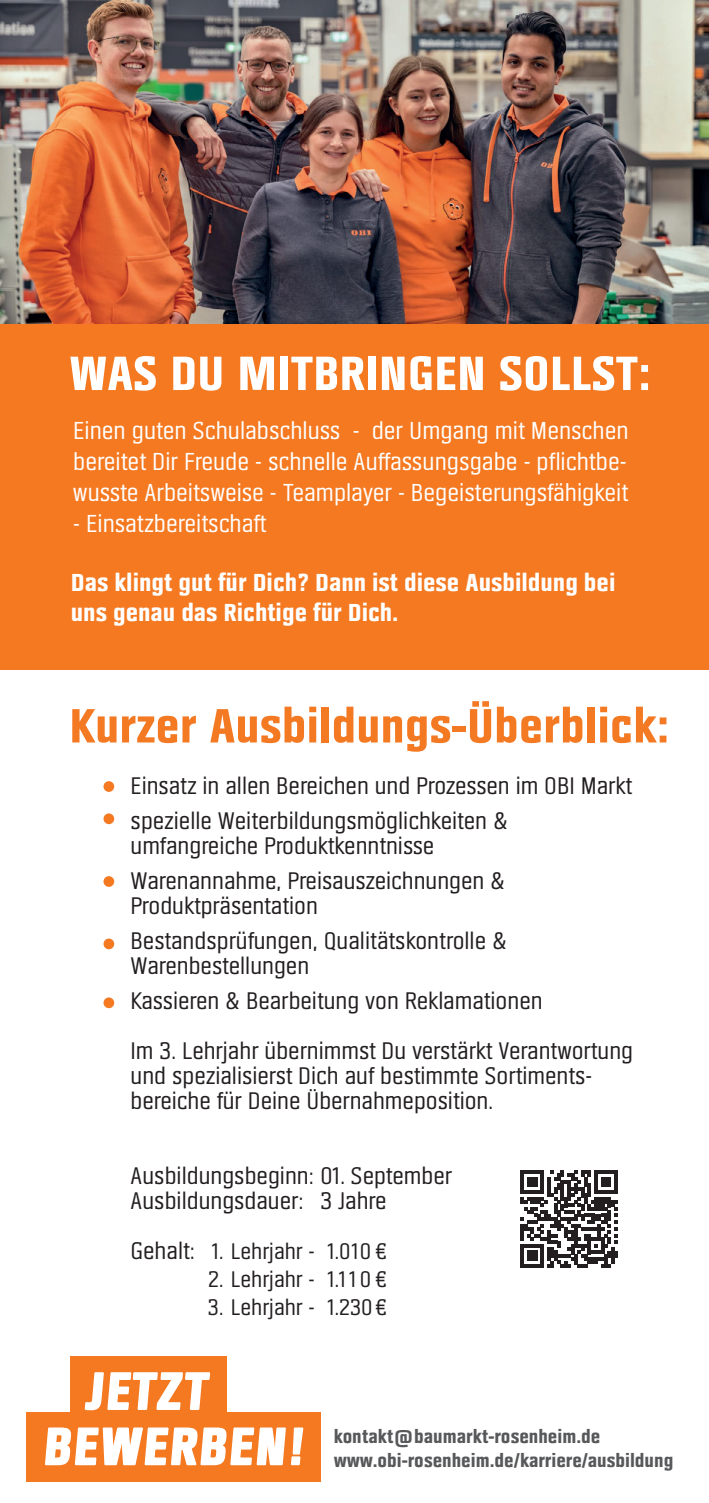
<style>
.page{position:relative;width:709px;height:1503px;background:#fff}
.page>*{position:absolute;margin:0;border:0;box-sizing:border-box;transform-origin:0 0}
.t1{font:700 54.5px/55.2px "Obi Sans ML20";color:#fff}
.t2{font:700 50px "Obi Sans ML20";color:#f47923}
.t3{font:700 50px "Obi Sans ML20";color:#fff}
.t4{font:25.5px/30.8px "Obi Sans ML20";color:#fff;text-align:justify}
.t5{font:700 25.5px/30.8px "Obi Sans ML20";color:#fff}
.t6{font:25px/35px "Obi Sans ML20";color:#231f20}
.t7{font:23.5px "Obi Sans ML20";color:#231f20}
.t8{font:700 19.75px/23.5px "Obi Sans ML20";color:#57585a}
</style>
<div class="page">
<div style="left:0;top:0;width:709px;height:670px;background:#f47921"></div>
<img style="left:0;top:0;width:709px;height:324px">
<div style="left:70px;top:1355px;width:156px;height:65px;background:#f47921"></div>
<div style="left:26px;top:1411px;width:294px;height:70px;background:#f47921"></div>
<svg style="left:520px;top:1170px;width:98px;height:97px"></svg>
<div style="left:103px;top:781px;width:11px;height:11px;background:#f47921;border-radius:50%"></div>
<div style="left:103px;top:813px;width:11px;height:11px;background:#f47921;border-radius:50%"></div>
<div style="left:103px;top:876px;width:11px;height:10px;background:#f47921;border-radius:50%"></div>
<div style="left:103px;top:938px;width:11px;height:11px;background:#f47921;border-radius:50%"></div>
<div style="left:103px;top:997px;width:11px;height:11px;background:#f47921;border-radius:50%"></div>
<h2 class="t3" style="left:69px;top:344px;width:582px">WAS DU MITBRINGEN SOLLST:</h2>
<p class="t4" style="left:73px;top:416px;width:556px">Einen guten Schulabschluss - der Umgang mit Menschen bereitet Dir Freude - schnelle Auffassungsgabe - pflichtbe&shy;wusste Arbeitsweise - Teamplayer - Begeisterungsfähigkeit</p>
<p class="t4" style="left:73px;top:508px;width:195px">- Einsatzbereitschaft</p>
<p class="t5" style="left:71px;top:567px;width:546px">Das klingt gut für Dich? Dann ist diese Ausbildung bei uns genau das Richtige für Dich.</p>
<h2 class="t2" style="left:69px;top:697px;width:601px">Kurzer Ausbildungs-Überblick:</h2>
<p class="t6" style="left:130px;top:768px;width:503px">Einsatz in allen Bereichen und Prozessen im OBI Markt spezielle Weiterbildungsmöglichkeiten &amp;</p>
<p class="t6" style="left:130px;top:828px;width:376px">umfangreiche Produktkenntnisse<br>Warenannahme, Preisauszeichnungen &amp;</p>
<p class="t6" style="left:130px;top:888px;width:378px">Produktpräsentation<br>Bestandsprüfungen, Qualitätskontrolle &amp;</p>
<p class="t6" style="left:130px;top:948px;width:413px">Warenbestellungen<br>Kassieren &amp; Bearbeitung von Reklamationen</p>
<p class="t6" style="left:130px;top:1038px;width:504px;line-height:25px">Im 3. Lehrjahr übernimmst Du verstärkt Verantwortung und spezialisierst Dich auf bestimmte Sortiments&shy;bereiche für Deine Übernahmeposition.</p>
<p class="t6" style="left:130px;top:1163px;width:323px;line-height:25px">Ausbildungsbeginn: 01. September<br>Ausbildungsdauer: 3 Jahre</p>
<p class="t6" style="left:130px;top:1233px;width:65px">Gehalt:</p>
<p class="t7" style="left:212px;top:1238px;width:176px">1. Lehrjahr - 1.010 €</p>
<p class="t7" style="left:208px;top:1266px;width:180px">2. Lehrjahr - 1.1 1 0 €</p>
<p class="t7" style="left:208px;top:1294px;width:180px">3. Lehrjahr - 1.230 €</p>
<h1 class="t1" style="left:42px;top:1363px;width:267px;text-indent:42px">JETZT<br>BEWERBEN!</h1>
<p class="t8" style="left:334px;top:1425px;width:341px">kontakt@baumarkt-rosenheim.de www.obi-rosenheim.de/karriere/ausbildung</p>
</div>
